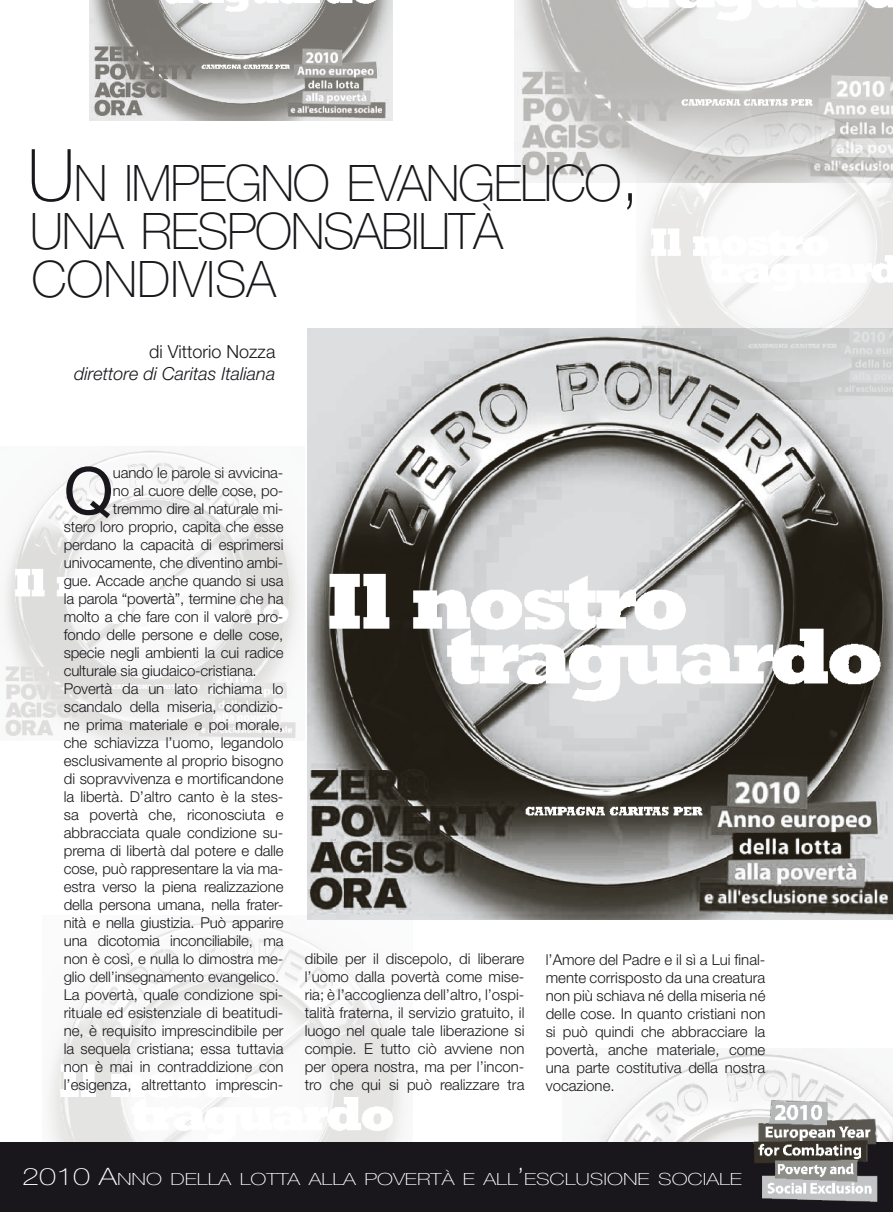
<style>
.page{position:relative;width:893px;height:1212px;background:#fff}
.page>*{position:absolute;margin:0;border:0;box-sizing:border-box;transform-origin:0 0}
.t1{font:65.4px "Helvetica Neue";color:#1a171c}
.t2{font:100 50.4px/96.8px "Helvetica Neue";letter-spacing:-.03em;color:#1a171c}
.t3{font:italic 300 18px "Helvetica Neue";color:#1a171c}
.t4{font:300 18px "Helvetica Neue";color:#1a171c}
.t5{font:100 16.8px "Helvetica Neue";color:#fff;scale:1.28 1}
.t6{font:300 15px/18px "Helvetica Neue";letter-spacing:-.01em;color:#1a171c;text-align:justify}
.t7{font:300 14.55px/18px "Helvetica Neue";letter-spacing:-.01em;color:#1a171c}
.s1{font-size:72px}
.s2{font-size:14.55px}
.s3{font-size:24px}
</style>
<div class="page">
<img style="left:307px;top:329px;width:586px;height:590px">
<img style="left:590px;top:1052px;width:303px;height:90px">
<img style="left:514px;top:0;width:379px;height:183px">
<img style="left:49px;top:916px;width:364px;height:226px">
<img style="left:636px;top:106px;width:257px;height:294px">
<img style="left:4px;top:450px;width:296px;height:290px">
<img style="left:89px;top:0;width:304px;height:121px">
<div style="left:0;top:1142px;width:893px;height:70px;background:#1a171c"></div>
<img style="left:751px;top:1093px;width:129px;height:109px">
<h2 class="t2" style="left:27px;top:134px;width:614px"><span class="s1">U</span>N IMPEGNO EVANGELICO<span class="s1">,<br></span>CONDIVISA</h2>
<h2 class="t2" style="left:30px;top:183px;width:475px">UNA RESPONSABILITÀ</h2>
<p class="t4" style="left:149px;top:340px;width:128px">di Vittorio Nozza</p>
<p class="t3" style="left:74px;top:362px;width:203px">direttore di Caritas Italiana</p>
<h1 class="t1" style="left:64px;top:452px;width:51px">Q</h1>
<p class="t6" style="left:113px;top:463px;width:172px">uando le parole si avvicina-</p>
<p class="t6" style="left:113px;top:481px;width:172px">no al cuore delle cose, po-</p>
<p class="t6" style="left:113px;top:499px;width:172px">tremmo dire al naturale mi-</p>
<p class="t6" style="left:64px;top:517px;width:221px">stero loro proprio, capita che esse</p>
<p class="t6" style="left:64px;top:535px;width:221px">perdano la capacità di esprimersi</p>
<p class="t6" style="left:64px;top:553px;width:221px">univocamente, che diventino ambi-</p>
<p class="t6" style="left:64px;top:571px;width:221px">gue. Accade anche quando si usa</p>
<p class="t6" style="left:64px;top:589px;width:221px">la parola “povertà”, termine che ha</p>
<p class="t6" style="left:64px;top:607px;width:221px">molto a che fare con il valore pro-</p>
<p class="t6" style="left:64px;top:625px;width:221px">fondo delle persone e delle cose,</p>
<p class="t6" style="left:64px;top:643px;width:221px">specie negli ambienti la cui radice</p>
<p class="t6" style="left:64px;top:661px;width:195px">culturale sia giudaico-cristiana.</p>
<p class="t6" style="left:64px;top:679px;width:221px">Povertà da un lato richiama lo</p>
<p class="t6" style="left:64px;top:697px;width:221px">scandalo della miseria, condizio-</p>
<p class="t6" style="left:64px;top:715px;width:221px">ne prima materiale e poi morale,</p>
<p class="t6" style="left:64px;top:733px;width:221px">che schiavizza l’uomo, legandolo</p>
<p class="t6" style="left:64px;top:751px;width:221px">esclusivamente al proprio bisogno</p>
<p class="t6" style="left:64px;top:769px;width:221px">di sopravvivenza e mortificandone</p>
<p class="t6" style="left:64px;top:787px;width:221px">la libertà. D’altro canto è la stes-</p>
<p class="t6" style="left:64px;top:805px;width:221px">sa povertà che, riconosciuta e</p>
<p class="t6" style="left:64px;top:823px;width:221px">abbracciata quale condizione su-</p>
<p class="t6" style="left:64px;top:841px;width:221px">prema di libertà dal potere e dalle</p>
<p class="t6" style="left:64px;top:859px;width:221px">cose, può rappresentare la via ma-</p>
<p class="t6" style="left:64px;top:877px;width:221px">estra verso la piena realizzazione</p>
<p class="t6" style="left:64px;top:895px;width:221px">della persona umana, nella frater-</p>
<p class="t6" style="left:64px;top:913px;width:221px">nità e nella giustizia. Può apparire</p>
<p class="t6" style="left:64px;top:931px;width:221px">una dicotomia inconciliabile, <span class="s2">ma</span></p>
<p class="t7" style="left:64px;top:950px;width:221px">non è così, e nulla lo dimostra me&shy;glio dell’insegnamento evangelico.</p>
<p class="t6" style="left:64px;top:985px;width:221px">La povertà, quale condizione spi&shy;rituale ed esistenziale di beatitudi&shy;ne, è requisito imprescindibile per la sequela cristiana; essa tuttavia non è mai in contraddizione con l’esigenza, altrettanto imprescin-</p>
<p class="t6" style="left:305px;top:950px;width:221px">dibile per il discepolo, di liberare l’uomo dalla povertà come mise&shy;ria; è l’accoglienza dell’altro, l’ospi&shy;talità fraterna, il servizio gratuito, il luogo nel quale tale liberazione si compie. E tutto ciò avviene non per opera nostra, ma per l’incon&shy;tro che qui si può realizzare tra</p>
<p class="t6" style="left:546px;top:950px;width:221px">l’Amore del Padre e il sì a Lui final&shy;mente corrisposto da una creatura non più schiava né della miseria né delle cose. In quanto cristiani non si può quindi che abbracciare la povertà, anche materiale, come una parte costitutiva della nostra vocazione.</p>
<p class="t5" style="left:22px;top:1169px;width:564px"><span class="s3">2010 A</span>NNO DELLA LOTTA ALLA POVERTÀ E ALL<span class="s3">’</span>ESCLUSIONE SOCIALE</p>
</div>
